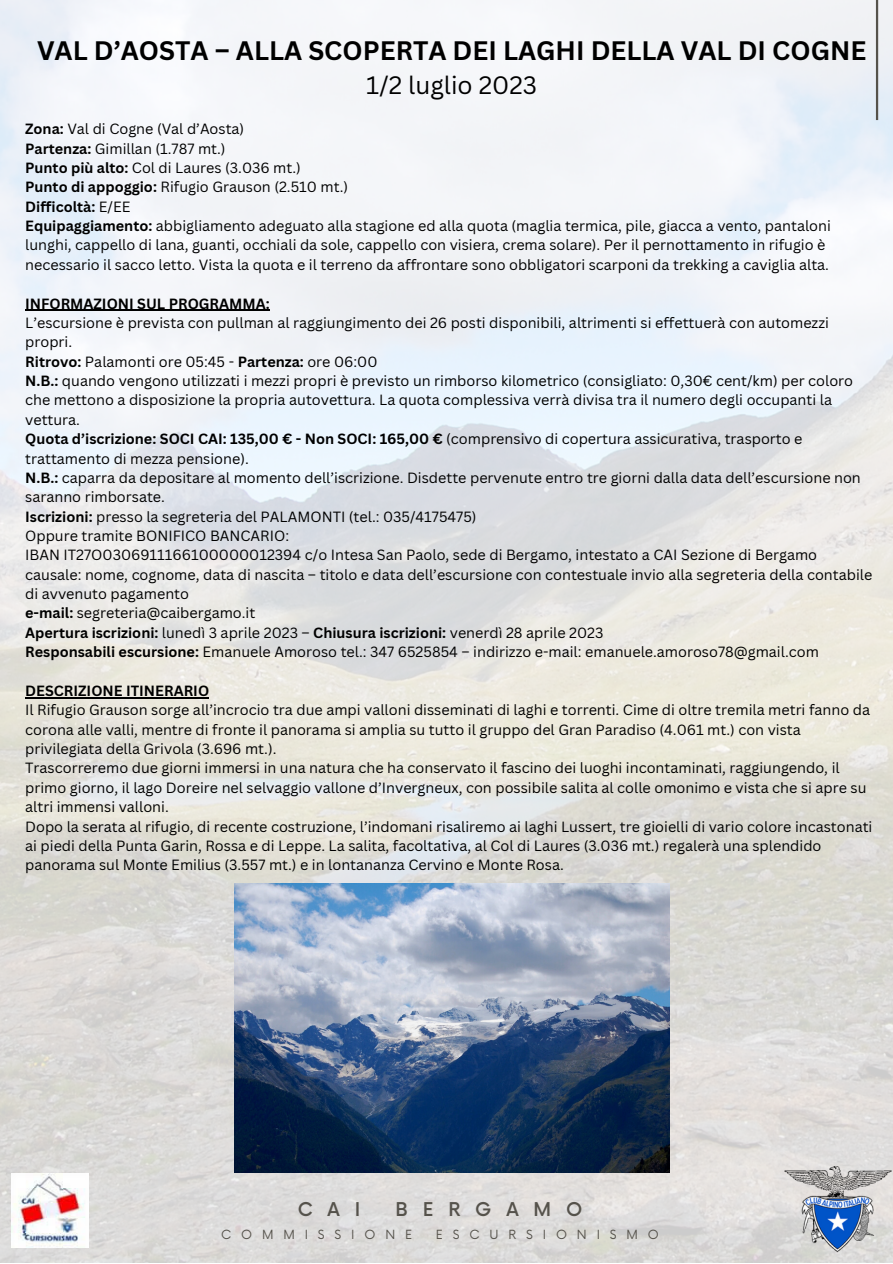
<style>
.page{position:relative;width:893px;height:1264px;background:#fff}
.page>*{position:absolute;margin:0;border:0;box-sizing:border-box;transform-origin:0 0}
.t1{font:700 25.95px "Canva Sans";color:#000}
.t2{font:24.45px "Canva Sans";color:#000}
.t3{font:500 18.6px "Now";letter-spacing:.8em;color:#55524b}
.t4{font:14.4px/19.4px "Canva Sans";color:#000}
.t5{font:700 14.4px "Canva Sans";color:#000}
.t6{font:12.3px "Now";letter-spacing:.8em;color:#55524b}
.s1{font-weight:700}
</style>
<div class="page">
<img style="left:0;top:0;width:892px;height:1262px">
<img style="left:11px;top:1173px;width:78px;height:74px">
<img style="left:783px;top:1166px;width:109px;height:87px">
<hr style="left:875px;top:0;width:3px;height:120px;background:#55524b">
<hr style="left:25px;top:310px;width:245px;height:1px;background:#000">
<hr style="left:25px;top:697px;width:184px;height:1px;background:#000">
<img style="left:234px;top:883px;width:435px;height:289px">
<h1 class="t1" style="left:37px;top:32px;width:830px">VAL D’AOSTA – ALLA SCOPERTA DEI LAGHI DELLA VAL DI COGNE</h1>
<h2 class="t2" style="left:366px;top:68px;width:172px">1/2 luglio 2023</h2>
<p class="t4" style="left:25px;top:119px;width:807px"><span class="s1">Zona:</span> Val di Cogne (Val d’Aosta)<br><span class="s1">Partenza:</span> Gimillan (1.787 mt.)<br><span class="s1">Punto più alto:</span> Col di Laures (3.036 mt.)<br><span class="s1">Punto di appoggio:</span> Rifugio Grauson (2.510 mt.)<br><span class="s1">Difficoltà:</span> E/EE<br><span class="s1">Equipaggiamento:</span> abbigliamento adeguato alla stagione ed alla quota (maglia termica, pile, giacca a vento, pantaloni lunghi, cappello di lana, guanti, occhiali da sole, cappello con visiera, crema solare). Per il pernottamento in rifugio è necessario il sacco letto. Vista la quota e il terreno da affrontare sono obbligatori scarponi da trekking a caviglia alta.</p>
<p class="t5" style="left:25px;top:293px;width:246px">INFORMAZIONI SUL PROGRAMMA:</p>
<p class="t4" style="left:25px;top:313px;width:848px">L’escursione è prevista con pullman al raggiungimento dei 26 posti disponibili, altrimenti si effettuerà con automezzi propri.<br><span class="s1">Ritrovo:</span> Palamonti ore 05:45 - <span class="s1">Partenza:</span> ore 06:00<br><span class="s1">N.B.:</span> quando vengono utilizzati i mezzi propri è previsto un rimborso kilometrico (consigliato: 0,30€ cent/km) per coloro che mettono a disposizione la propria autovettura. La quota complessiva verrà divisa tra il numero degli occupanti la vettura.<br><span class="s1">Quota d’iscrizione: SOCI CAI: 135,00 € - Non SOCI: 165,00 €</span> (comprensivo di copertura assicurativa, trasporto e trattamento di mezza pensione).<br><span class="s1">N.B.:</span> caparra da depositare al momento dell’iscrizione. Disdette pervenute entro tre giorni dalla data dell’escursione non saranno rimborsate.<br><span class="s1">Iscrizioni:</span> presso la segreteria del PALAMONTI (tel.: 035/4175475)<br>Oppure tramite BONIFICO BANCARIO:<br>IBAN IT27O0306911166100000012394 c/o Intesa San Paolo, sede di Bergamo, intestato a CAI Sezione di Bergamo causale: nome, cognome, data di nascita – titolo e data dell’escursione con contestuale invio alla segreteria della contabile di avvenuto pagamento<br><span class="s1">e-mail:</span> segreteria@caibergamo.it<br><span class="s1">Apertura iscrizioni:</span> lunedì 3 aprile 2023 – <span class="s1">Chiusura iscrizioni:</span> venerdì 28 aprile 2023<br><span class="s1">Responsabili escursione:</span> Emanuele Amoroso tel.: 347 6525854 – indirizzo e-mail: emanuele.amoroso78@gmail.com</p>
<p class="t5" style="left:25px;top:680px;width:185px">DESCRIZIONE ITINERARIO</p>
<p class="t4" style="left:25px;top:700px;width:848px">Il Rifugio Grauson sorge all’incrocio tra due ampi valloni disseminati di laghi e torrenti. Cime di oltre tremila metri fanno da corona alle valli, mentre di fronte il panorama si amplia su tutto il gruppo del Gran Paradiso (4.061 mt.) con vista privilegiata della Grivola (3.696 mt.).<br>Trascorreremo due giorni immersi in una natura che ha conservato il fascino dei luoghi incontaminati, raggiungendo, il primo giorno, il lago Doreire nel selvaggio vallone d’Invergneux, con possibile salita al colle omonimo e vista che si apre su altri immensi valloni.<br>Dopo la serata al rifugio, di recente costruzione, l’indomani risaliremo ai laghi Lussert, tre gioielli di vario colore incastonati ai piedi della Punta Garin, Rossa e di Leppe. La salita, facoltativa, al Col di Laures (3.036 mt.) regalerà una splendido panorama sul Monte Emilius (3.557 mt.) e in lontananza Cervino e Monte Rosa.</p>
<p class="t3" style="left:298px;top:1199px;width:64px">CAI</p>
<p class="t3" style="left:395px;top:1199px;width:188px">BERGAMO</p>
<p class="t6" style="left:221px;top:1227px;width:193px">COMMISSIONE</p>
<p class="t6" style="left:436px;top:1227px;width:224px">ESCURSIONISMO</p>
</div>
